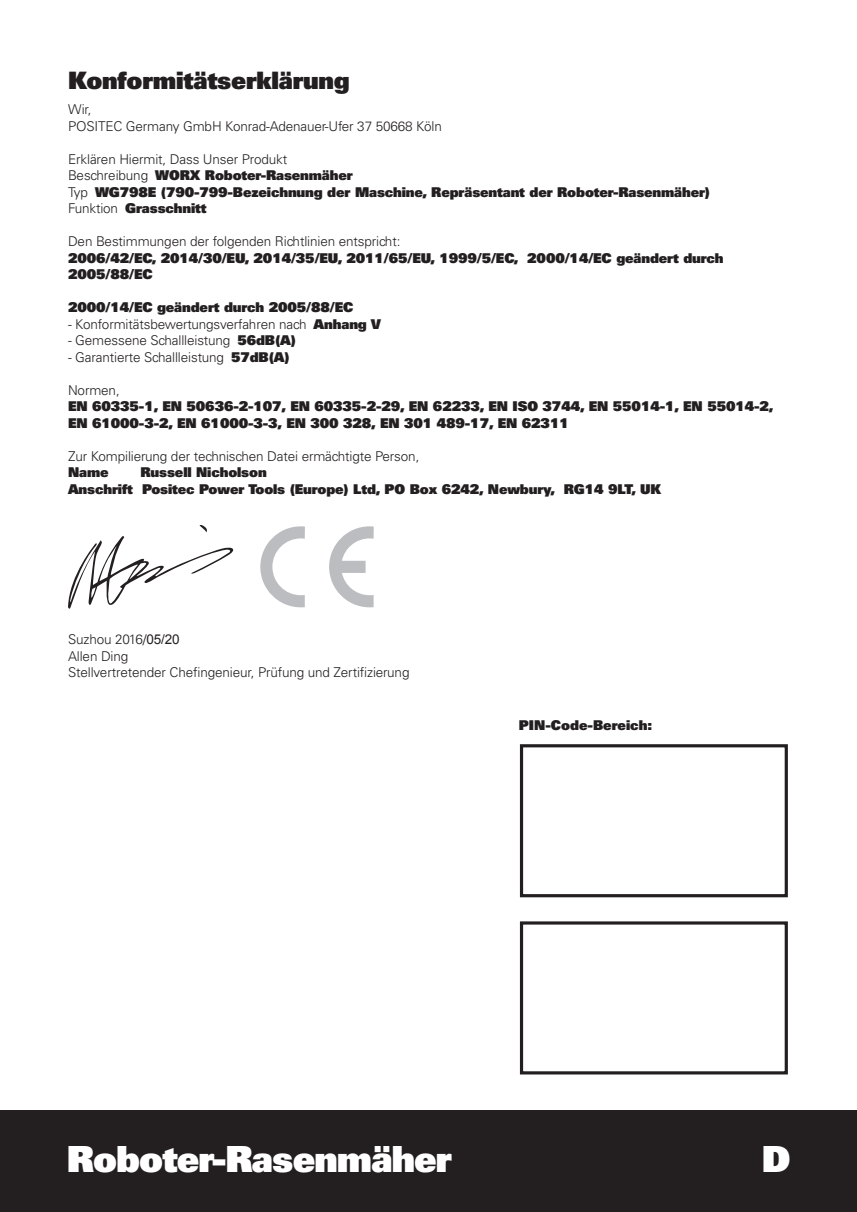
<style>
.page{position:relative;width:857px;height:1212px;background:#fff}
.page>*{position:absolute;margin:0;border:0;box-sizing:border-box;transform-origin:0 0}
.t1{font:900 36px "Univers";letter-spacing:-.025em;color:#fff}
.t2{font:900 24px "Univers";letter-spacing:-.01em;color:#231f20}
.t3{font:900 13.5px/16.5px "Univers";letter-spacing:-.01em;color:#231f20}
.t4{font:300 13.5px "Univers";letter-spacing:-.01em;color:#231f20}
.s1{font-weight:300}
.s2{font-weight:900}
.s3{font-family:"Arial";font-weight:400}
</style>
<div class="page">
<div style="left:0;top:1110px;width:857px;height:102px;background:#231f20"></div>
<svg style="left:68px;top:525px;width:166px;height:84px"></svg>
<svg style="left:260px;top:526px;width:45px;height:81px"></svg>
<svg style="left:329px;top:526px;width:45px;height:81px"></svg>
<div style="left:520px;top:744px;width:268px;height:153px;border:3px solid #231f20"></div>
<div style="left:520px;top:921px;width:268px;height:153px;border:3px solid #231f20"></div>
<p class="t2" style="left:68px;top:64px;width:283px">Konformitätserklärung</p>
<p class="t4" style="left:68px;top:101px;width:25px">Wir,</p>
<p class="t4" style="left:68px;top:118px;width:375px">POSITEC Germany GmbH Konrad-Adenauer-Ufer 37 50668 Köln</p>
<p class="t4" style="left:68px;top:151px;width:221px">Erklären Hiermit, Dass Unser Produkt</p>
<p class="t3" style="left:68px;top:167px;width:286px"><span class="s1">Beschreibung</span> WORX Roboter-Rasenmäher</p>
<p class="t3" style="left:68px;top:183px;width:644px"><span class="s1">Typ</span> WG798E (790-799-Bezeichnung der Maschine, Repräsentant der Roboter-Rasenmäher)</p>
<p class="t3" style="left:68px;top:200px;width:140px"><span class="s1">Funktion</span> Grasschnitt</p>
<p class="t4" style="left:68px;top:233px;width:334px">Den Bestimmungen der folgenden Richtlinien entspricht:</p>
<p class="t3" style="left:68px;top:249px;width:657px">2006/42/EC, 2014/30/EU, 2014/35/EU, 2011/65/EU, 1999/5/EC, 2000/14/EC geändert durch<br>2005/88/EC</p>
<p class="t3" style="left:68px;top:299px;width:287px">2000/14/EC geändert durch 2005/88/EC</p>
<p class="t4" style="left:68px;top:316px;width:315px">- Konformitätsbewertungsverfahren nach <span class="s2">Anhang V</span></p>
<p class="t4" style="left:68px;top:332px;width:229px">- Gemessene Schallleistung <span class="s2">56dB(A)</span></p>
<p class="t4" style="left:68px;top:349px;width:223px">- Garantierte Schallleistung <span class="s2">57dB(A)</span></p>
<p class="t4" style="left:68px;top:382px;width:53px">Normen,</p>
<p class="t3" style="left:68px;top:398px;width:707px">EN 60335-1, EN 50636-2-107, EN 60335-2-29, EN 62233, EN ISO 3744, EN 55014-1, EN 55014-2,</p>
<p class="t3" style="left:68px;top:414px;width:502px">EN 61000-3-2, EN 61000-3-3, EN 300 328, EN 301 489-17, EN 62311</p>
<p class="t4" style="left:68px;top:448px;width:353px">Zur Kompilierung der technischen Datei ermächtigte Person,</p>
<p class="t3" style="left:68px;top:464px;width:42px">Name</p>
<p class="t3" style="left:140px;top:464px;width:128px">Russell Nicholson</p>
<p class="t3" style="left:68px;top:480px;width:595px">Anschrift Positec Power Tools (Europe) Ltd, PO Box 6242, Newbury, RG14 9LT, UK</p>
<p class="t4" style="left:68px;top:631px;width:113px">Suzhou 2016/<span class="s3">05/20</span></p>
<p class="t4" style="left:68px;top:648px;width:62px">Allen Ding</p>
<p class="t4" style="left:68px;top:664px;width:343px">Stellvertretender Chefingenieur, Prüfung und Zertifizierung</p>
<p class="t3" style="left:519px;top:717px;width:135px">PIN-Code-Bereich:</p>
<h1 class="t1" style="left:67px;top:1135px;width:387px">Roboter-Rasenmäher</h1>
<h1 class="t1" style="left:762px;top:1135px;width:30px">D</h1>
</div>
